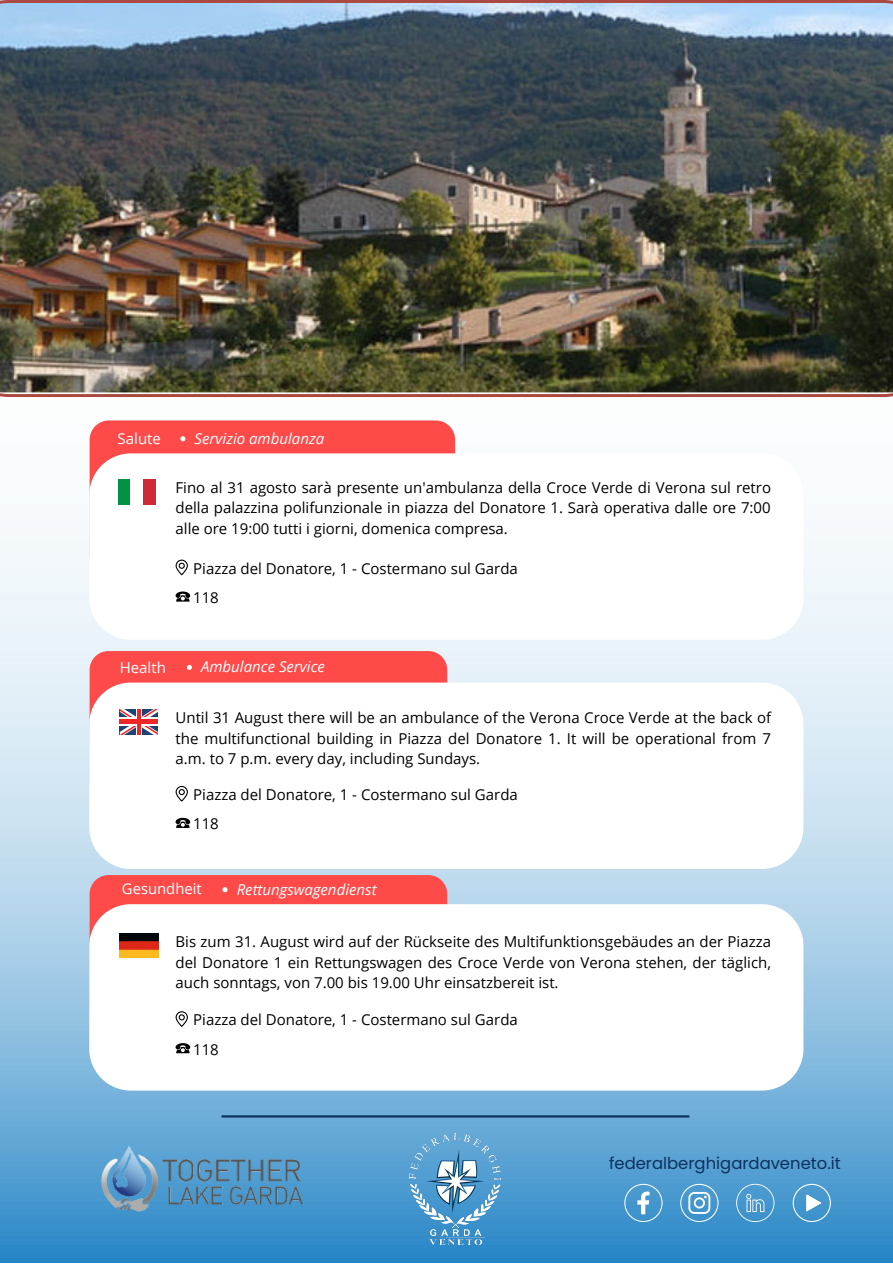
<style>
.page{position:relative;width:893px;height:1264px;background:#fff}
.page>*{position:absolute;margin:0;border:0;box-sizing:border-box;transform-origin:0 0}
.t1{font:16.35px "Poppins";color:#0e325e}
.t2{font:15px/20.2px "Open Sans";color:#000;text-align:justify}
.t3{font:italic 15px "Open Sans";color:#fff}
.t4{font:15px "Open Sans";color:#fff}
.t5{font:14.85px "Open Sans";color:#fff}
</style>
<div class="page">
<img style="left:0;top:436px;width:892px;height:826px">
<hr style="left:221px;top:1115px;width:468px;height:2px;background:#0e325e">
<div style="left:90px;top:420px;width:365px;height:33px;background:#ff4a4a"></div>
<svg style="left:89px;top:453px;width:714px;height:186px"></svg>
<div style="left:118px;top:479px;width:12px;height:25px;background:#009246"></div>
<div style="left:130px;top:479px;width:13px;height:25px;background:#fff"></div>
<div style="left:143px;top:479px;width:13px;height:25px;background:#ce2b37"></div>
<svg style="left:175px;top:559px;width:13px;height:16px"></svg>
<svg style="left:175px;top:591px;width:15px;height:10px"></svg>
<svg style="left:180px;top:436px;width:5px;height:5px"></svg>
<div style="left:90px;top:651px;width:357px;height:31px;background:#ff4a4a"></div>
<svg style="left:89px;top:682px;width:714px;height:186px"></svg>
<svg style="left:120px;top:709px;width:38px;height:26px"></svg>
<div style="left:120px;top:718px;width:38px;height:8px;background:#fff"></div>
<svg style="left:136px;top:709px;width:5px;height:26px"></svg>
<div style="left:120px;top:719px;width:38px;height:5px;background:#ee2828"></div>
<hr style="left:137px;top:709px;width:3px;height:26px;background:#ee2828">
<svg style="left:187px;top:665px;width:5px;height:5px"></svg>
<div style="left:90px;top:875px;width:357px;height:29px;background:#ff4a4a"></div>
<svg style="left:89px;top:904px;width:714px;height:186px"></svg>
<svg style="left:222px;top:887px;width:5px;height:5px"></svg>
<img style="left:120px;top:933px;width:38px;height:25px">
<svg style="left:175px;top:786px;width:13px;height:15px"></svg>
<svg style="left:175px;top:817px;width:15px;height:11px"></svg>
<svg style="left:175px;top:1011px;width:13px;height:15px"></svg>
<svg style="left:175px;top:1043px;width:15px;height:10px"></svg>
<img style="left:0;top:0;width:892px;height:397px">
<img style="left:89px;top:1142px;width:224px;height:79px">
<svg style="left:624px;top:1183px;width:38px;height:38px"></svg>
<svg style="left:680px;top:1183px;width:38px;height:38px"></svg>
<svg style="left:736px;top:1183px;width:38px;height:38px"></svg>
<svg style="left:792px;top:1183px;width:38px;height:38px"></svg>
<img style="left:410px;top:1133px;width:91px;height:111px">
<p class="t4" style="left:118px;top:427px;width:45px">Salute</p>
<p class="t3" style="left:195px;top:427px;width:131px">Servizio ambulanza</p>
<p class="t2" style="left:175px;top:477px;width:597px">Fino al 31 agosto sarà presente un'ambulanza della Croce Verde di Verona sul retro della palazzina polifunzionale in piazza del Donatore 1. Sarà operativa dalle ore 7:00 alle ore 19:00 tutti i giorni, domenica compresa.</p>
<p class="t2" style="left:193px;top:558px;width:326px">Piazza del Donatore, 1 - Costermano sul Garda</p>
<p class="t2" style="left:193px;top:587px;width:27px">118</p>
<p class="t4" style="left:120px;top:656px;width:48px">Health</p>
<p class="t3" style="left:201px;top:656px;width:125px">Ambulance Service</p>
<p class="t2" style="left:175px;top:707px;width:597px">Until 31 August there will be an ambulance of the Verona Croce Verde at the back of the multifunctional building in Piazza del Donatore 1. It will be operational from 7 a.m. to 7 p.m. every day, including Sundays.</p>
<p class="t2" style="left:193px;top:784px;width:326px">Piazza del Donatore, 1 - Costermano sul Garda</p>
<p class="t2" style="left:193px;top:813px;width:27px">118</p>
<p class="t5" style="left:122px;top:878px;width:81px">Gesundheit</p>
<p class="t3" style="left:237px;top:878px;width:141px">Rettungswagendienst</p>
<p class="t2" style="left:175px;top:931px;width:597px">Bis zum 31. August wird auf der Rückseite des Multifunktionsgebäudes an der Piazza del Donatore 1 ein Rettungswagen des Croce Verde von Verona stehen, der täglich, auch sonntags, von 7.00 bis 19.00 Uhr einsatzbereit ist.</p>
<p class="t2" style="left:193px;top:1009px;width:326px">Piazza del Donatore, 1 - Costermano sul Garda</p>
<p class="t2" style="left:193px;top:1038px;width:27px">118</p>
<p class="t1" style="left:609px;top:1151px;width:233px">federalberghigardaveneto.it</p>
</div>
